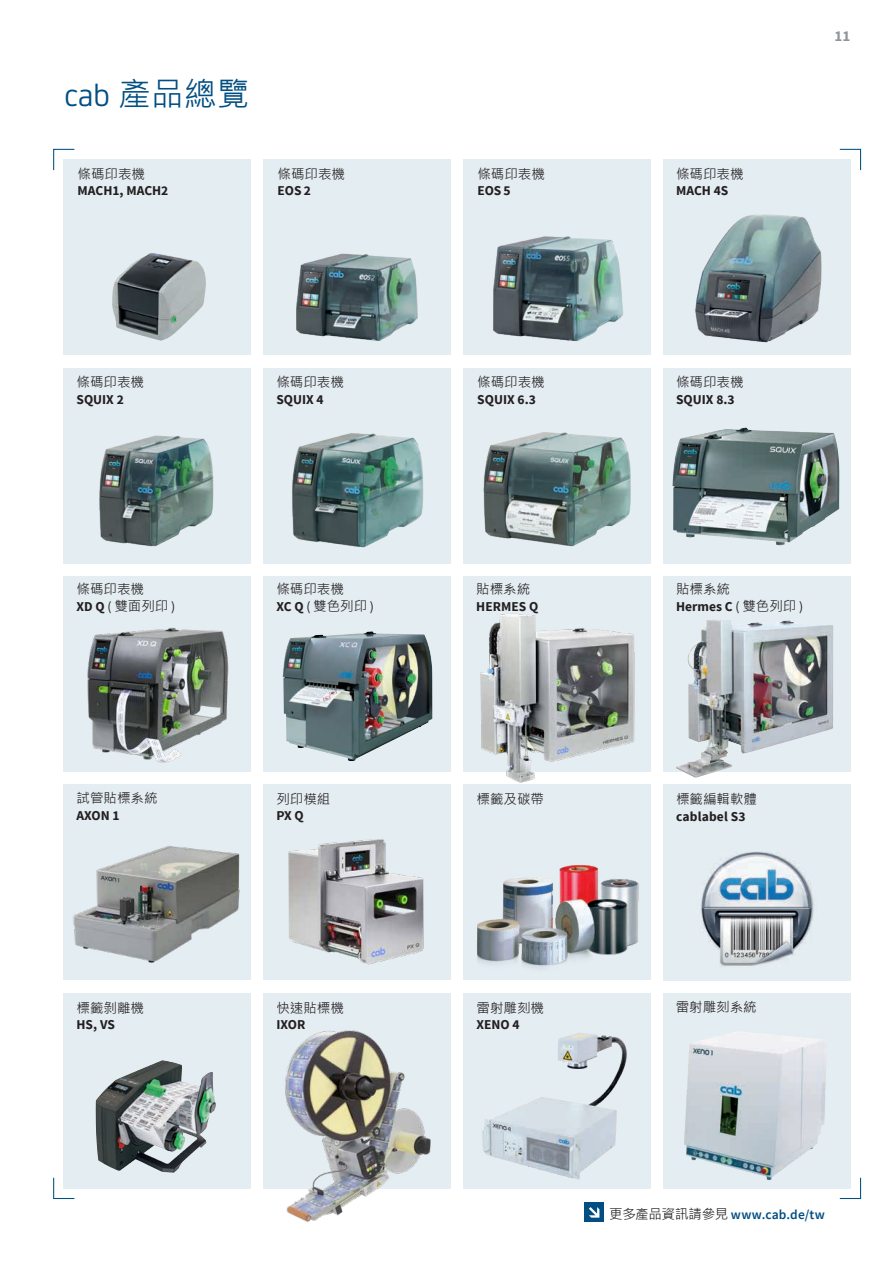
<style>
.page{position:relative;width:893px;height:1263px;background:#fff}
.page>*{position:absolute;margin:0;border:0;box-sizing:border-box;transform-origin:0 0}
.t1{font:33px "Microsoft Jheng Hei";color:#004e82}
.t2{font:700 15px "Source Sans Pro";color:#8e969c}
.t3{font:13.5px/16.5px "Microsoft Jheng Hei";color:#231f20}
.t4{font:700 13.5px "Source Sans Pro";color:#231f20}
.t5{font:600 13.5px "Source Sans Pro";letter-spacing:.02em;color:#004e82}
.s1{font-family:"CA Sans"}
.s2{font-family:"Source Sans Pro";font-weight:700}
.s3{font-family:"Source Sans Pro"}
.s4{font-weight:400}
.s5{font-family:"Microsoft Jheng Hei";font-weight:400}
.s6{font-family:"Microsoft Jheng Hei";font-weight:400;color:#231f20}
</style>
<div class="page">
<div style="left:463px;top:159px;width:188px;height:196px;background:#e4edf2"></div>
<div style="left:663px;top:159px;width:187px;height:196px;background:#e4edf2"></div>
<div style="left:64px;top:159px;width:187px;height:196px;background:#e4edf2"></div>
<div style="left:264px;top:159px;width:187px;height:196px;background:#e4edf2"></div>
<div style="left:663px;top:368px;width:187px;height:195px;background:#e4edf2"></div>
<div style="left:64px;top:368px;width:187px;height:195px;background:#e4edf2"></div>
<div style="left:264px;top:368px;width:187px;height:195px;background:#e4edf2"></div>
<div style="left:463px;top:368px;width:188px;height:195px;background:#e4edf2"></div>
<div style="left:463px;top:576px;width:187px;height:196px;background:#e4edf2"></div>
<div style="left:64px;top:576px;width:187px;height:196px;background:#e4edf2"></div>
<div style="left:264px;top:576px;width:187px;height:196px;background:#e4edf2"></div>
<svg style="left:663px;top:576px;width:187px;height:196px;background:#c3c9cd"></svg>
<div style="left:463px;top:784px;width:188px;height:196px;background:#e4edf2"></div>
<div style="left:264px;top:784px;width:187px;height:196px;background:#e4edf2"></div>
<div style="left:64px;top:784px;width:187px;height:196px;background:#e4edf2"></div>
<div style="left:64px;top:993px;width:187px;height:195px;background:#e4edf2"></div>
<div style="left:663px;top:993px;width:187px;height:195px;background:#e4edf2"></div>
<div style="left:463px;top:993px;width:188px;height:195px;background:#e4edf2"></div>
<div style="left:264px;top:993px;width:187px;height:195px;background:#e4edf2"></div>
<img style="left:480px;top:613px;width:155px;height:170px">
<img style="left:663px;top:784px;width:187px;height:196px">
<img style="left:96px;top:1060px;width:120px;height:113px">
<img style="left:112px;top:253px;width:94px;height:88px">
<img style="left:477px;top:865px;width:162px;height:103px">
<img style="left:288px;top:839px;width:136px;height:126px">
<img style="left:676px;top:619px;width:56px;height:159px">
<svg style="left:53px;top:148px;width:22px;height:23px"></svg>
<svg style="left:839px;top:148px;width:23px;height:23px"></svg>
<svg style="left:839px;top:1177px;width:23px;height:22px"></svg>
<svg style="left:53px;top:1177px;width:22px;height:22px"></svg>
<img style="left:695px;top:214px;width:127px;height:129px">
<img style="left:279px;top:1030px;width:154px;height:192px">
<img style="left:296px;top:253px;width:122px;height:88px">
<img style="left:493px;top:236px;width:131px;height:106px">
<img style="left:684px;top:1031px;width:142px;height:149px">
<img style="left:482px;top:1033px;width:145px;height:147px">
<img style="left:87px;top:627px;width:142px;height:135px">
<img style="left:99px;top:435px;width:115px;height:112px">
<img style="left:292px;top:433px;width:132px;height:115px">
<img style="left:483px;top:432px;width:148px;height:115px">
<img style="left:672px;top:427px;width:167px;height:118px">
<img style="left:73px;top:846px;width:167px;height:117px">
<img style="left:282px;top:631px;width:150px;height:130px">
<div style="left:584px;top:1202px;width:20px;height:20px;background:#004e82"></div>
<svg style="left:589px;top:1207px;width:10px;height:10px"></svg>
<h1 class="t1" style="left:65px;top:73px;width:187px"><span class="s1">cab</span> 產品總覽</h1>
<p class="t3" style="left:78px;top:165px;width:69px">條碼印表機</p>
<p class="t4" style="left:78px;top:182px;width:92px">MACH1, MACH2</p>
<p class="t3" style="left:277px;top:165px;width:69px">條碼印表機</p>
<p class="t4" style="left:277px;top:182px;width:35px">EOS 2</p>
<p class="t3" style="left:477px;top:165px;width:69px">條碼印表機</p>
<p class="t4" style="left:477px;top:182px;width:35px">EOS 5</p>
<p class="t3" style="left:676px;top:165px;width:69px">條碼印表機</p>
<p class="t4" style="left:676px;top:182px;width:54px">MACH 4S</p>
<p class="t2" style="left:835px;top:26px;width:17px">11</p>
<p class="t3" style="left:77px;top:374px;width:69px">條碼印表機</p>
<p class="t4" style="left:77px;top:390px;width:49px">SQUIX 2</p>
<p class="t3" style="left:276px;top:374px;width:69px">條碼印表機</p>
<p class="t4" style="left:276px;top:390px;width:49px">SQUIX 4</p>
<p class="t3" style="left:477px;top:374px;width:69px">條碼印表機</p>
<p class="t4" style="left:477px;top:390px;width:60px">SQUIX 6.3</p>
<p class="t3" style="left:676px;top:374px;width:69px">條碼印表機</p>
<p class="t4" style="left:676px;top:390px;width:60px">SQUIX 8.3</p>
<p class="t3" style="left:77px;top:581px;width:100px">條碼印表機<br><span class="s2">XD Q</span> <span class="s3">(</span> 雙面列印 <span class="s3">)</span></p>
<p class="t3" style="left:276px;top:581px;width:99px">條碼印表機<br><span class="s2">XC Q</span> <span class="s3">(</span> 雙色列印 <span class="s3">)</span></p>
<p class="t3" style="left:676px;top:581px;width:55px">貼標系統</p>
<p class="t3" style="left:476px;top:581px;width:55px">貼標系統</p>
<p class="t4" style="left:476px;top:598px;width:64px">HERMES Q</p>
<p class="t4" style="left:676px;top:598px;width:129px">Hermes C <span class="s4">(</span> <span class="s5">雙色列印</span> <span class="s4">)</span></p>
<p class="t3" style="left:77px;top:790px;width:82px">試管貼標系統</p>
<p class="t4" style="left:77px;top:806px;width:45px">AXON 1</p>
<p class="t3" style="left:77px;top:1000px;width:69px">標籤剝離機</p>
<p class="t4" style="left:77px;top:1016px;width:40px">HS, VS</p>
<p class="t3" style="left:276px;top:790px;width:55px">列印模組</p>
<p class="t4" style="left:276px;top:807px;width:29px">PX Q</p>
<p class="t3" style="left:276px;top:1000px;width:69px">快速貼標機</p>
<p class="t4" style="left:276px;top:1016px;width:30px">IXOR</p>
<p class="t3" style="left:476px;top:791px;width:69px">標籤及碳帶</p>
<p class="t3" style="left:676px;top:791px;width:82px">標籤編輯軟體</p>
<p class="t4" style="left:676px;top:808px;width:71px">cablabel S3</p>
<p class="t3" style="left:476px;top:999px;width:69px">雷射雕刻機</p>
<p class="t3" style="left:676px;top:999px;width:82px">雷射雕刻系統</p>
<p class="t4" style="left:476px;top:1016px;width:45px">XENO 4</p>
<p class="t5" style="left:609px;top:1206px;width:217px"><span class="s6">更多產品資訊請參見</span> www.cab.de/tw</p>
</div>
